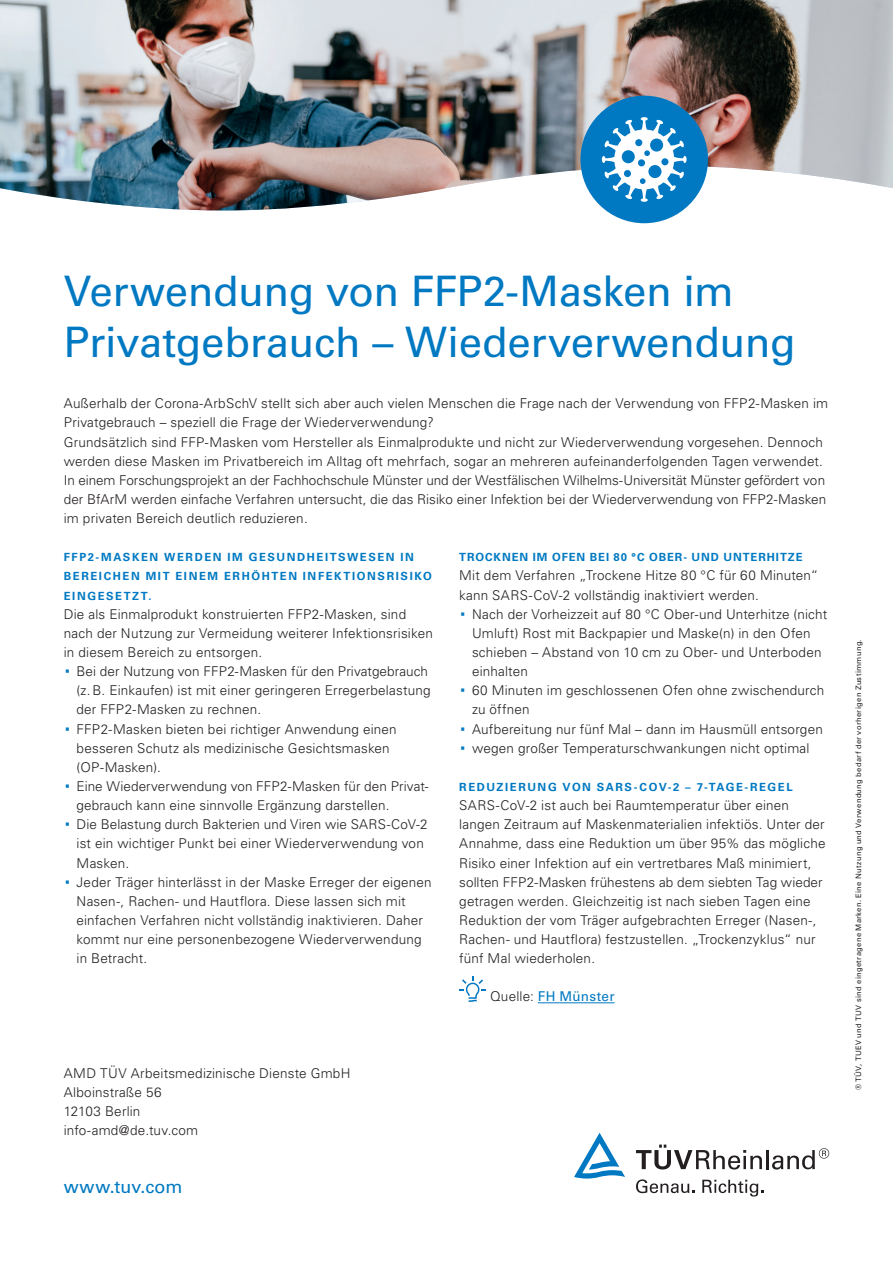
<style>
.page{position:relative;width:893px;height:1263px;background:#fff}
.page>*{position:absolute;margin:0;border:0;box-sizing:border-box;transform-origin:0 0}
.t1{font:42px/51px "Univers LT Std";letter-spacing:-.01em;color:#0079c2}
.t2{font:18px "Univers LT Std";letter-spacing:.005em;color:#0079c2}
.t3{font:300 13.5px/19.2px "Univers LT Std";letter-spacing:.015em;color:#231f20}
.t4{font:13.5px "Univers LT Std";letter-spacing:.02em;color:#0079c2}
.t5{font:700 11.25px/19.2px "Univers LT Std";letter-spacing:.14em;color:#0079c2}
.t6{font:700 11.25px "Univers LT Std";letter-spacing:.08em;color:#0079c2}
.t7{font:7.5px "Univers LT Std";letter-spacing:.05em;color:#231f20}
.s1{font-weight:400;font-size:27px;color:#0079c2}
.s2{font-weight:300;color:#231f20}
</style>
<div class="page">
<svg style="left:636px;top:1144px;width:126px;height:25px"></svg>
<hr style="left:766px;top:1150px;width:3px;height:19px;background:#231f20">
<svg style="left:772px;top:1148px;width:57px;height:21px"></svg>
<svg style="left:636px;top:1179px;width:58px;height:14px"></svg>
<svg style="left:702px;top:1180px;width:61px;height:16px"></svg>
<svg style="left:574px;top:1133px;width:51px;height:45px"></svg>
<img style="left:0;top:0;width:893px;height:210px">
<hr style="left:538px;top:1002px;width:77px;height:1px;background:#0079c2">
<div style="left:580px;top:96px;width:128px;height:127px;background:#0079c2;border-radius:50%"></div>
<svg style="left:602px;top:117px;width:85px;height:85px"></svg>
<svg style="left:459px;top:976px;width:27px;height:26px"></svg>
<h1 class="t1" style="left:64px;top:266px;width:733px">Verwendung von FFP2-Masken im<br>Privatgebrauch – Wiederverwendung</h1>
<p class="t3" style="left:64px;top:394px;width:766px">Außerhalb der Corona-ArbSchV stellt sich aber auch vielen Menschen die Frage nach der Verwendung von FFP2-Masken im Privatgebrauch – speziell die Frage der Wiederverwendung?<br>Grundsätzlich sind FFP-Masken vom Hersteller als Einmalprodukte und nicht zur Wiederverwendung vorgesehen. Dennoch werden diese Masken im Privatbereich im Alltag oft mehrfach, sogar an mehreren aufeinanderfolgenden Tagen verwendet.<br>In einem Forschungsprojekt an der Fachhochschule Münster und der Westfälischen Wilhelms-Universität Münster gefördert von der BfArM werden einfache Verfahren untersucht, die das Risiko einer Infektion bei der Wiederverwendung von FFP2-Masken im privaten Bereich deutlich reduzieren.</p>
<p class="t5" style="left:64px;top:548px;width:370px">FFP2-MASKEN WERDEN IM GESUNDHEITSWESEN IN<br>BEREICHEN MIT EINEM ERHÖHTEN INFEKTIONSRISIKO<br>EINGESETZT.</p>
<p class="t3" style="left:64px;top:604px;width:344px">Die als Einmalprodukt konstruierten FFP2-Masken, sind</p>
<p class="t3" style="left:64px;top:623px;width:371px">nach der Nutzung zur Vermeidung weiterer Infektionsrisiken</p>
<p class="t3" style="left:64px;top:643px;width:200px">in diesem Bereich zu entsorgen.</p>
<p class="t3" style="left:64px;top:662px;width:366px"><span class="s1">·</span> Bei der Nutzung von FFP2-Masken für den Privatgebrauch</p>
<p class="t3" style="left:77px;top:681px;width:356px">(z.B. Einkaufen) ist mit einer geringeren Erregerbelastung</p>
<p class="t3" style="left:77px;top:700px;width:186px">der FFP2-Masken zu rechnen.</p>
<p class="t3" style="left:64px;top:719px;width:334px"><span class="s1">·</span> FFP2-Masken bieten bei richtiger Anwendung einen</p>
<p class="t3" style="left:77px;top:738px;width:315px">besseren Schutz als medizinische Gesichtsmasken</p>
<p class="t3" style="left:77px;top:757px;width:86px">(OP-Masken).</p>
<p class="t3" style="left:64px;top:776px;width:366px"><span class="s1">·</span> Eine Wiederverwendung von FFP2-Masken für den Privat-</p>
<p class="t3" style="left:77px;top:796px;width:314px">gebrauch kann eine sinnvolle Ergänzung darstellen.</p>
<p class="t3" style="left:64px;top:815px;width:365px"><span class="s1">·</span> Die Belastung durch Bakterien und Viren wie SARS-CoV-2</p>
<p class="t3" style="left:77px;top:834px;width:349px">ist ein wichtiger Punkt bei einer Wiederverwendung von</p>
<p class="t3" style="left:77px;top:853px;width:54px">Masken.</p>
<p class="t3" style="left:64px;top:872px;width:369px"><span class="s1">·</span> Jeder Träger hinterlässt in der Maske Erreger der eigenen</p>
<p class="t3" style="left:77px;top:891px;width:331px">Nasen-, Rachen- und Hautflora. Diese lassen sich mit</p>
<p class="t3" style="left:77px;top:910px;width:348px">einfachen Verfahren nicht vollständig inaktivieren. Daher</p>
<p class="t3" style="left:77px;top:930px;width:347px">kommt nur eine personenbezogene Wiederverwendung</p>
<p class="t3" style="left:77px;top:949px;width:72px">in Betracht.</p>
<p class="t6" style="left:459px;top:551px;width:345px">TROCKNEN IM OFEN BEI 80 °C OBER- UND UNTERHITZE</p>
<p class="t3" style="left:459px;top:566px;width:361px">Mit dem Verfahren „Trockene Hitze 80 °C für 60 Minuten“</p>
<p class="t3" style="left:459px;top:585px;width:301px">kann SARS-CoV-2 vollständig inaktiviert werden.</p>
<p class="t3" style="left:459px;top:604px;width:370px"><span class="s1">·</span> Nach der Vorheizzeit auf 80 °C Ober-und Unterhitze (nicht</p>
<p class="t3" style="left:472px;top:623px;width:340px">Umluft) Rost mit Backpapier und Maske(n) in den Ofen</p>
<p class="t3" style="left:472px;top:643px;width:351px">schieben – Abstand von 10 cm zu Ober- und Unterboden</p>
<p class="t3" style="left:472px;top:662px;width:57px">einhalten</p>
<p class="t3" style="left:459px;top:681px;width:366px"><span class="s1">·</span> 60 Minuten im geschlossenen Ofen ohne zwischendurch</p>
<p class="t3" style="left:472px;top:700px;width:59px">zu öffnen</p>
<p class="t3" style="left:459px;top:719px;width:365px"><span class="s1">·</span> Aufbereitung nur fünf Mal – dann im Hausmüll entsorgen</p>
<p class="t3" style="left:459px;top:738px;width:352px"><span class="s1">·</span> wegen großer Temperaturschwankungen nicht optimal</p>
<p class="t5" style="left:459px;top:777px;width:335px">REDUZIERUNG VON SARS-COV-2 – 7-TAGE-REGEL</p>
<p class="t3" style="left:459px;top:796px;width:368px">SARS-CoV-2 ist auch bei Raumtemperatur über einen langen Zeitraum auf Maskenmaterialien infektiös. Unter der Annahme, dass eine Reduktion um über 95% das mögliche Risiko einer Infektion auf ein vertretbares Maß minimiert, sollten FFP2-Masken frühestens ab dem siebten Tag wieder getragen werden. Gleichzeitig ist nach sieben Tagen eine Reduktion der vom Träger aufgebrachten Erreger (Nasen-, Rachen- und Hautflora) festzustellen. „Trockenzyklus“ nur fünf Mal wiederholen.</p>
<p class="t4" style="left:490px;top:989px;width:126px"><span class="s2">Quelle:</span> FH Münster</p>
<p class="t3" style="left:64px;top:1064px;width:288px">AMD TÜV Arbeitsmedizinische Dienste GmbH<br>Alboinstraße 56<br>12103 Berlin<br>info-amd@de.tuv.com</p>
<h2 class="t2" style="left:64px;top:1176px;width:120px">www.tuv.com</h2>
<p class="t7" style="left:854px;top:1090px;width:452px;rotate:-90deg">® TÜV, TUEV und TUV sind eingetragene Marken. Eine Nutzung und Verwendung bedarf der vorherigen Zustimmung.</p>
</div>
